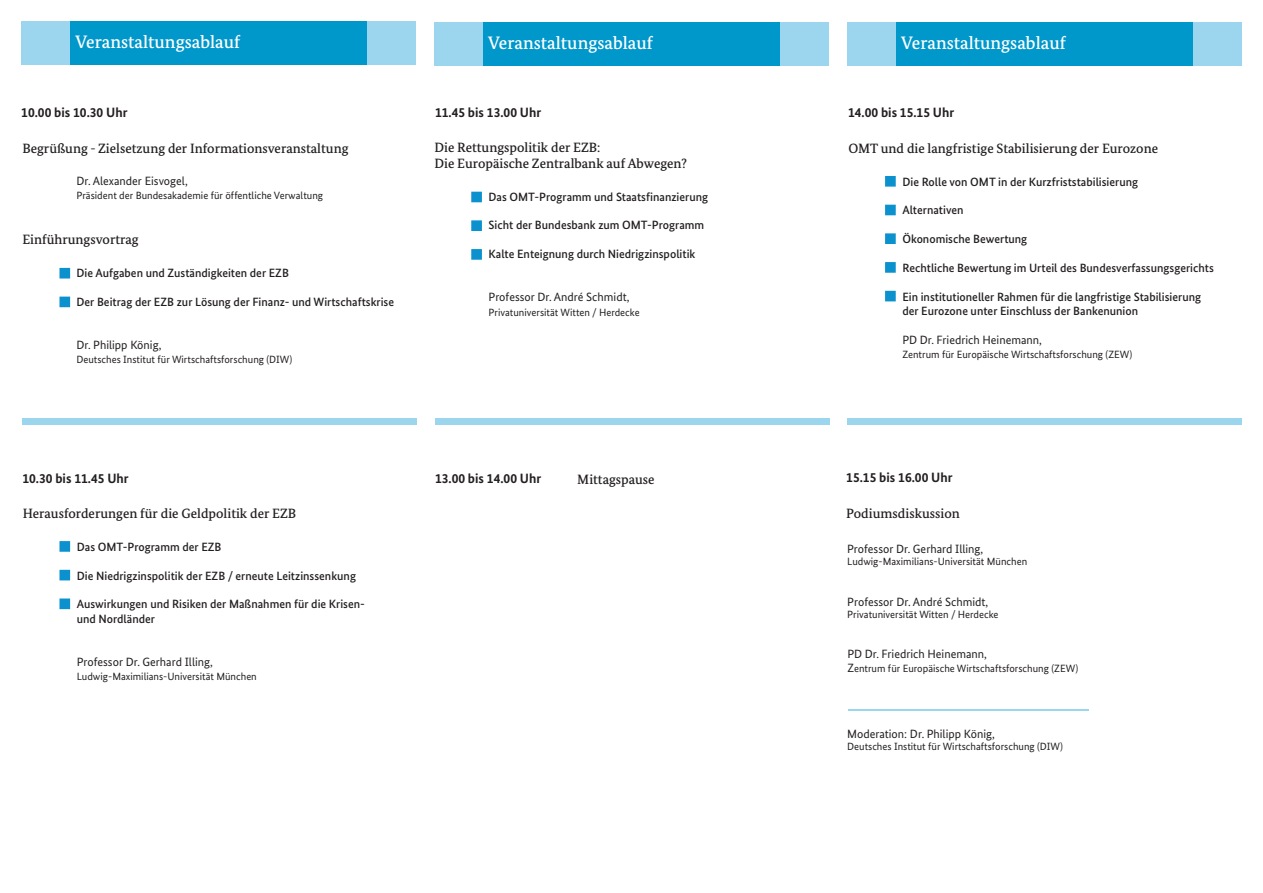
<style>
.page{position:relative;width:1263px;height:893px;background:#fff}
.page>*{position:absolute;margin:0;border:0;box-sizing:border-box;transform-origin:0 0}
.t1{font:500 18px "Bundes Serif";color:#fff}
.t2{font:500 13.5px/16.2px "Bundes Serif";color:#231f20}
.t3{font:700 13.5px "Bundes Sans";color:#231f20}
.t4{font:500 12px/14.4px "Bundes Sans";color:#231f20}
.t5{font:12px "Bundes Sans";color:#231f20}
.t6{font:10.5px "Bundes Sans";color:#231f20}
.s1{font-size:12px}
</style>
<div class="page">
<div style="left:22px;top:21px;width:394px;height:44px;background:#0097cb"></div>
<div style="left:21px;top:21px;width:49px;height:44px;background:#9cd5ee"></div>
<div style="left:367px;top:21px;width:49px;height:44px;background:#9cd5ee"></div>
<div style="left:435px;top:22px;width:393px;height:44px;background:#0097cb"></div>
<div style="left:434px;top:22px;width:49px;height:44px;background:#9cd5ee"></div>
<div style="left:780px;top:22px;width:49px;height:44px;background:#9cd5ee"></div>
<div style="left:848px;top:22px;width:393px;height:44px;background:#0097cb"></div>
<div style="left:847px;top:22px;width:49px;height:44px;background:#9cd5ee"></div>
<div style="left:1193px;top:22px;width:49px;height:44px;background:#9cd5ee"></div>
<div style="left:59px;top:268px;width:11px;height:11px;background:#0a91ce;border:2px solid #0a91ce"></div>
<div style="left:59px;top:297px;width:11px;height:10px;background:#0a91ce;border:2px solid #0a91ce"></div>
<div style="left:59px;top:541px;width:11px;height:11px;background:#0a91ce;border:2px solid #0a91ce"></div>
<div style="left:59px;top:570px;width:11px;height:10px;background:#0a91ce;border:2px solid #0a91ce"></div>
<div style="left:59px;top:598px;width:11px;height:11px;background:#0a91ce;border:2px solid #0a91ce"></div>
<div style="left:23px;top:418px;width:394px;height:7px;background:#9cd5ee"></div>
<div style="left:471px;top:192px;width:11px;height:10px;background:#0a91ce;border:2px solid #0a91ce"></div>
<div style="left:471px;top:220px;width:11px;height:11px;background:#0a91ce;border:2px solid #0a91ce"></div>
<div style="left:471px;top:249px;width:11px;height:11px;background:#0a91ce;border:2px solid #0a91ce"></div>
<div style="left:435px;top:419px;width:394px;height:6px;background:#9cd5ee"></div>
<div style="left:885px;top:176px;width:11px;height:11px;background:#0a91ce;border:2px solid #0a91ce"></div>
<div style="left:885px;top:205px;width:11px;height:10px;background:#0a91ce;border:2px solid #0a91ce"></div>
<div style="left:885px;top:233px;width:11px;height:11px;background:#0a91ce;border:2px solid #0a91ce"></div>
<div style="left:885px;top:262px;width:11px;height:11px;background:#0a91ce;border:2px solid #0a91ce"></div>
<div style="left:885px;top:291px;width:11px;height:10px;background:#0a91ce;border:2px solid #0a91ce"></div>
<div style="left:848px;top:419px;width:394px;height:6px;background:#9cd5ee"></div>
<hr style="left:848px;top:709px;width:241px;height:2px;background:#9cd5ee">
<h1 class="t1" style="left:75px;top:31px;width:166px">Veranstaltungsablauf</h1>
<h1 class="t1" style="left:488px;top:32px;width:166px">Veranstaltungsablauf</h1>
<h1 class="t1" style="left:901px;top:32px;width:166px">Veranstaltungsablauf</h1>
<p class="t3" style="left:21px;top:104px;width:108px">10.00 bis 10.30 Uhr</p>
<p class="t2" style="left:22px;top:140px;width:328px">Begrüßung - Zielsetzung der Informationsveranstaltung</p>
<p class="t5" style="left:76px;top:173px;width:113px">Dr. Alexander Eisvogel,</p>
<p class="t6" style="left:76px;top:189px;width:248px">Präsident der Bundesakademie für öffentliche Verwaltung</p>
<p class="t2" style="left:22px;top:231px;width:118px">Einführungsvortrag</p>
<p class="t4" style="left:76px;top:265px;width:214px">Die Aufgaben und Zuständigkeiten der EZB</p>
<p class="t4" style="left:76px;top:294px;width:319px">Der Beitrag der EZB zur Lösung der Finanz- und Wirtschaftskrise</p>
<p class="t5" style="left:76px;top:337px;width:86px">Dr. Philipp König,</p>
<p class="t6" style="left:76px;top:353px;width:217px">Deutsches Institut für Wirtschaftsforschung (DIW)</p>
<p class="t3" style="left:435px;top:104px;width:108px">11.45 bis 13.00 Uhr</p>
<p class="t2" style="left:434px;top:139px;width:254px">Die Rettungspolitik der EZB:<br>Die Europäische Zentralbank auf Abwegen?</p>
<p class="t4" style="left:488px;top:189px;width:221px">Das OMT-Programm und Staatsfinanzierung</p>
<p class="t4" style="left:488px;top:218px;width:217px">Sicht der Bundesbank zum OMT-Programm</p>
<p class="t4" style="left:488px;top:247px;width:208px">Kalte Enteignung durch Niedrigzinspolitik</p>
<p class="t5" style="left:488px;top:290px;width:142px">Professor Dr. André Schmidt,</p>
<p class="t6" style="left:488px;top:306px;width:153px">Privatuniversität Witten / Herdecke</p>
<p class="t3" style="left:22px;top:470px;width:108px">10.30 bis 11.45 Uhr</p>
<p class="t2" style="left:23px;top:505px;width:275px">Herausforderungen für die Geldpolitik der EZB</p>
<p class="t4" style="left:77px;top:539px;width:146px">Das OMT-Programm der EZB</p>
<p class="t4" style="left:77px;top:568px;width:281px">Die Niedrigzinspolitik der EZB / erneute Leitzinssenkung</p>
<p class="t4" style="left:77px;top:597px;width:290px">Auswirkungen und Risiken der Maßnahmen für die Krisen&shy;und Nordländer</p>
<p class="t5" style="left:77px;top:654px;width:138px">Professor Dr. Gerhard Illing,</p>
<p class="t6" style="left:77px;top:670px;width:182px">Ludwig-Maximilians-Universität München</p>
<p class="t3" style="left:435px;top:470px;width:108px">13.00 bis 14.00 Uhr</p>
<p class="t2" style="left:577px;top:472px;width:79px">Mittagspause</p>
<p class="t3" style="left:848px;top:104px;width:108px">14.00 bis 15.15 Uhr</p>
<p class="t2" style="left:848px;top:140px;width:311px">OMT und die langfristige Stabilisierung der Eurozone</p>
<p class="t4" style="left:902px;top:174px;width:237px">Die Rolle von OMT in der Kurzfriststabilisierung</p>
<p class="t4" style="left:902px;top:203px;width:63px">Alternativen</p>
<p class="t4" style="left:902px;top:232px;width:126px">Ökonomische Bewertung</p>
<p class="t4" style="left:902px;top:261px;width:313px">Rechtliche Bewertung im Urteil des Bundesverfassungsgerichts</p>
<p class="t4" style="left:902px;top:289px;width:300px">Ein institutioneller Rahmen für die langfristige Stabilisierung der Eurozone unter Einschluss der Bankenunion</p>
<p class="t5" style="left:902px;top:333px;width:141px">PD Dr. Friedrich Heinemann,</p>
<p class="t6" style="left:902px;top:348px;width:231px">Zentrum für Europäische Wirtschaftsforschung (ZEW)</p>
<p class="t3" style="left:846px;top:469px;width:108px">15.15 bis 16.00 Uhr</p>
<p class="t2" style="left:846px;top:505px;width:115px">Podiumsdiskussion</p>
<p class="t5" style="left:847px;top:541px;width:138px">Professor Dr. Gerhard Illing,</p>
<p class="t6" style="left:847px;top:555px;width:182px">Ludwig-Maximilians-Universität München</p>
<p class="t5" style="left:847px;top:594px;width:142px">Professor Dr. André Schmidt,</p>
<p class="t6" style="left:847px;top:608px;width:153px">Privatuniversität Witten / Herdecke</p>
<p class="t5" style="left:847px;top:646px;width:141px">PD Dr. Friedrich Heinemann,</p>
<p class="t6" style="left:847px;top:662px;width:232px"><span class="s1">Z</span>entrum für Europäische Wirtschaftsforschung (ZEW)</p>
<p class="t5" style="left:847px;top:726px;width:149px">Moderation: Dr. Philipp König,</p>
<p class="t6" style="left:847px;top:740px;width:217px">Deutsches Institut für Wirtschaftsforschung (DIW)</p>
</div>
